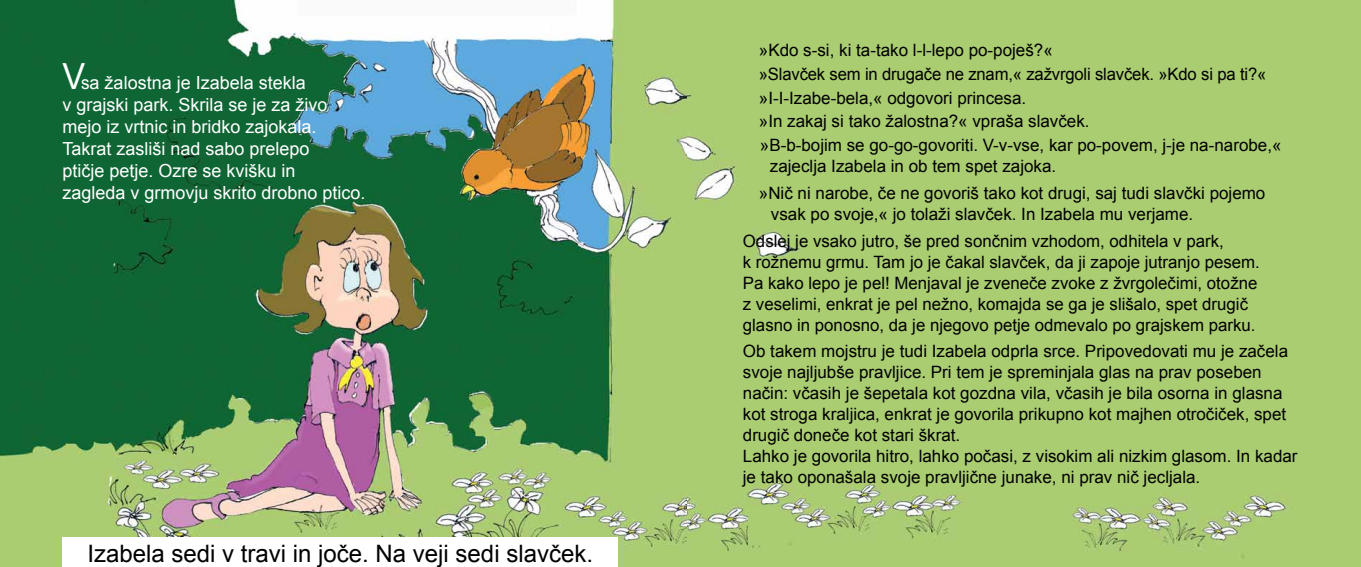
<style>
.page{position:relative;width:1361px;height:567px;background:#fff}
.page>*{position:absolute;margin:0;border:0;box-sizing:border-box;transform-origin:0 0}
.t1{font:24px "Arial";color:#000}
.t2{font:18px/22px "Arial";color:#fff;scale:.95 1}
.t3{font:17px/21px "Arial";color:#000}
.s1{font-size:36px}
</style>
<div class="page">
<div style="left:686px;top:0;width:675px;height:567px;background:#aacd71"></div>
<img style="left:0;top:0;width:686px;height:567px">
<div style="left:62px;top:538px;width:556px;height:29px;background:#fff"></div>
<p class="t2" style="left:62px;top:71px;width:321px"><span class="s1">V</span>sa žalostna je Izabela stekla<br>v grajski park. Skrila se je za živo mejo iz vrtnic in bridko zajokala.<br>Takrat zasliši nad sabo prelepo<br>ptičje petje. Ozre se kvišku in<br>zagleda v grmovju skrito drobno ptico.</p>
<h1 class="t1" style="left:87px;top:537px;width:507px">Izabela sedi v travi in joče. Na veji sedi slavček.</h1>
<p class="t3" style="left:759px;top:38px;width:524px;line-height:23.8px">»Kdo s-si, ki ta-tako l-l-lepo po-poješ?«<br>»Slavček sem in drugače ne znam,« zažvrgoli slavček. »Kdo si pa ti?« »I-I-Izabe-bela,« odgovori princesa.<br>»In zakaj si tako žalostna?« vpraša slavček.<br>»B-b-bojim se go-go-govoriti. V-v-vse, kar po-povem, j-je na-narobe,«</p>
<p class="t3" style="left:759px;top:153px;width:508px;line-height:26.7px;text-indent:11px">zajeclja Izabela in ob tem spet zajoka.<br>»Nič ni narobe, če ne govoriš tako kot drugi, saj tudi slavčki pojemo</p>
<p class="t3" style="left:743px;top:201px;width:482px;line-height:26.7px;text-align:center">vsak po svoje,« jo tolaži slavček. In Izabela mu verjame.<br>Odslej je vsako jutro, še pred sončnim vzhodom, odhitela v park,</p>
<p class="t3" style="left:743px;top:251px;width:518px">k rožnemu grmu. Tam jo je čakal slavček, da ji zapoje jutranjo pesem.<br>Pa kako lepo je pel! Menjaval je zveneče zvoke z žvrgolečimi, otožne z veselimi, enkrat je pel nežno, komajda se ga je slišalo, spet drugič glasno in ponosno, da je njegovo petje odmevalo po grajskem parku.</p>
<p class="t3" style="left:743px;top:341px;width:556px">Ob takem mojstru je tudi Izabela odprla srce. Pripovedovati mu je začela svoje najljubše pravljice. Pri tem je spreminjala glas na prav poseben način: včasih je šepetala kot gozdna vila, včasih je bila osorna in glasna kot stroga kraljica, enkrat je govorila prikupno kot majhen otročiček, spet drugič doneče kot stari škrat.<br>Lahko je govorila hitro, lahko počasi, z visokim ali nizkim glasom. In kadar je tako oponašala svoje pravljične junake, ni prav nič jecljala.</p>
</div>
